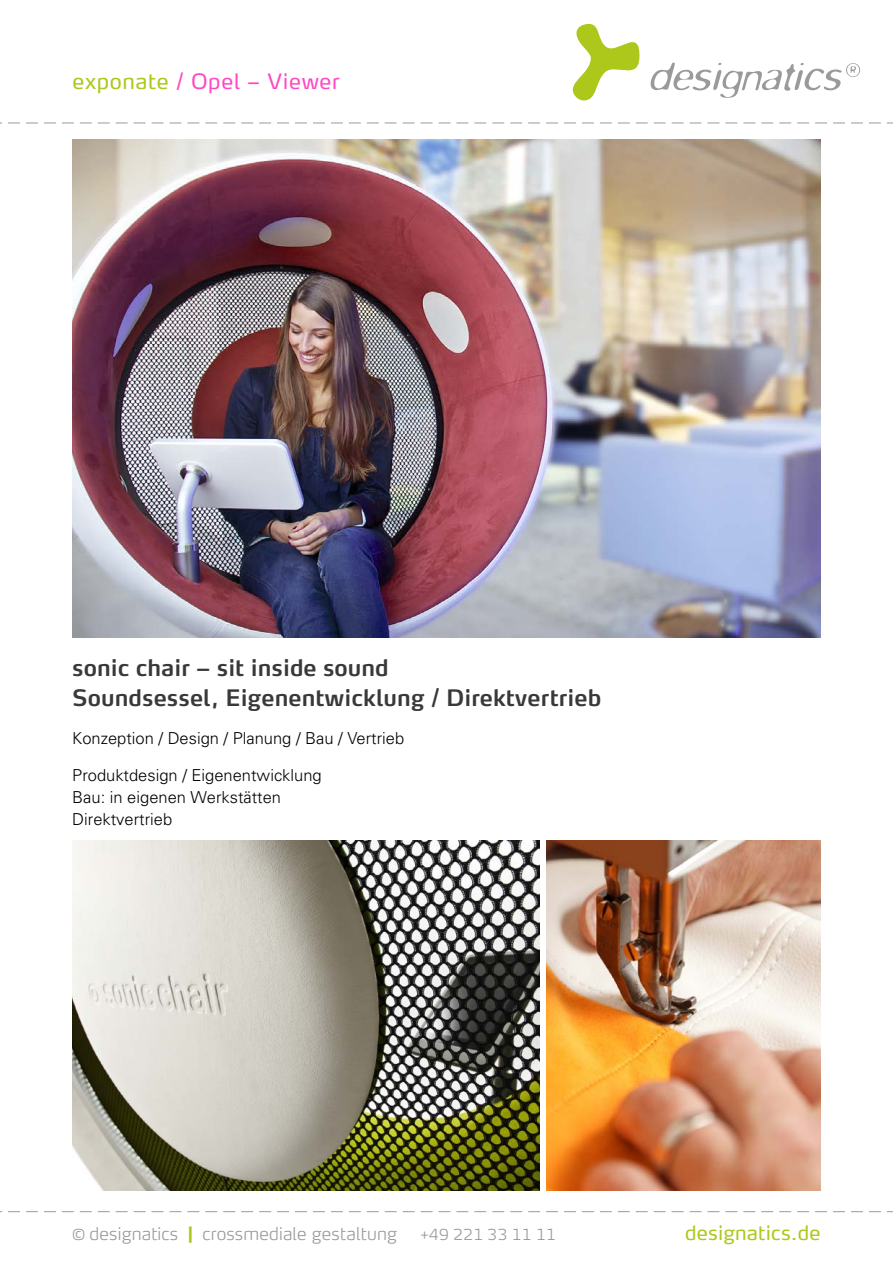
<style>
.page{position:relative;width:893px;height:1263px;background:#fff}
.page>*{position:absolute;margin:0;border:0;box-sizing:border-box;transform-origin:0 0}
.t1{font:600 22.5px/30px "Max Pro";color:#39383a}
.t2{font:21px "Max Pro";letter-spacing:.03em;color:#ff49c3}
.t3{font:19.5px "Max Pro";letter-spacing:.01em;color:#adc71b}
.t4{font:200 17.25px "Max Pro";letter-spacing:.01em;color:#9c999a}
.t5{font:300 16.5px/21.8px "Univers";color:#000}
.t6{font:200 15px "Max Pro";letter-spacing:.01em;color:#9c999a}
.s1{color:#adc71b}
.s2{font-size:15px}
.s3{font-weight:900;color:#adc71b}
</style>
<div class="page">
<svg style="left:572px;top:24px;width:68px;height:76px"></svg>
<svg style="left:650px;top:63px;width:210px;height:35px"></svg>
<svg style="left:0;top:123px;width:893px;height:1px"></svg>
<svg style="left:0;top:1211px;width:893px;height:1px"></svg>
<img style="left:72px;top:140px;width:749px;height:498px">
<img style="left:72px;top:841px;width:467px;height:350px">
<img style="left:546px;top:841px;width:275px;height:350px">
<p class="t2" style="left:72px;top:64px;width:269px"><span class="s1">exponate</span> / Opel – Viewer</p>
<h1 class="t1" style="left:72px;top:650px;width:530px">sonic chair – sit inside sound<br>Soundsessel, Eigenentwicklung / Direktvertrieb</h1>
<p class="t5" style="left:72px;top:727px;width:333px">Konzeption / Design / Planung / Bau / Vertrieb</p>
<p class="t5" style="left:72px;top:764px;width:251px">Produktdesign / Eigenentwicklung<br>Bau: in eigenen Werkstätten<br>Direktvertrieb</p>
<p class="t4" style="left:72px;top:1220px;width:326px"><span class="s2">©</span> designatics <span class="s3">|</span> crossmediale gestaltung</p>
<p class="t6" style="left:420px;top:1223px;width:137px">+49 221 33 11 11</p>
<p class="t3" style="left:685px;top:1217px;width:137px">designatics.de</p>
</div>
